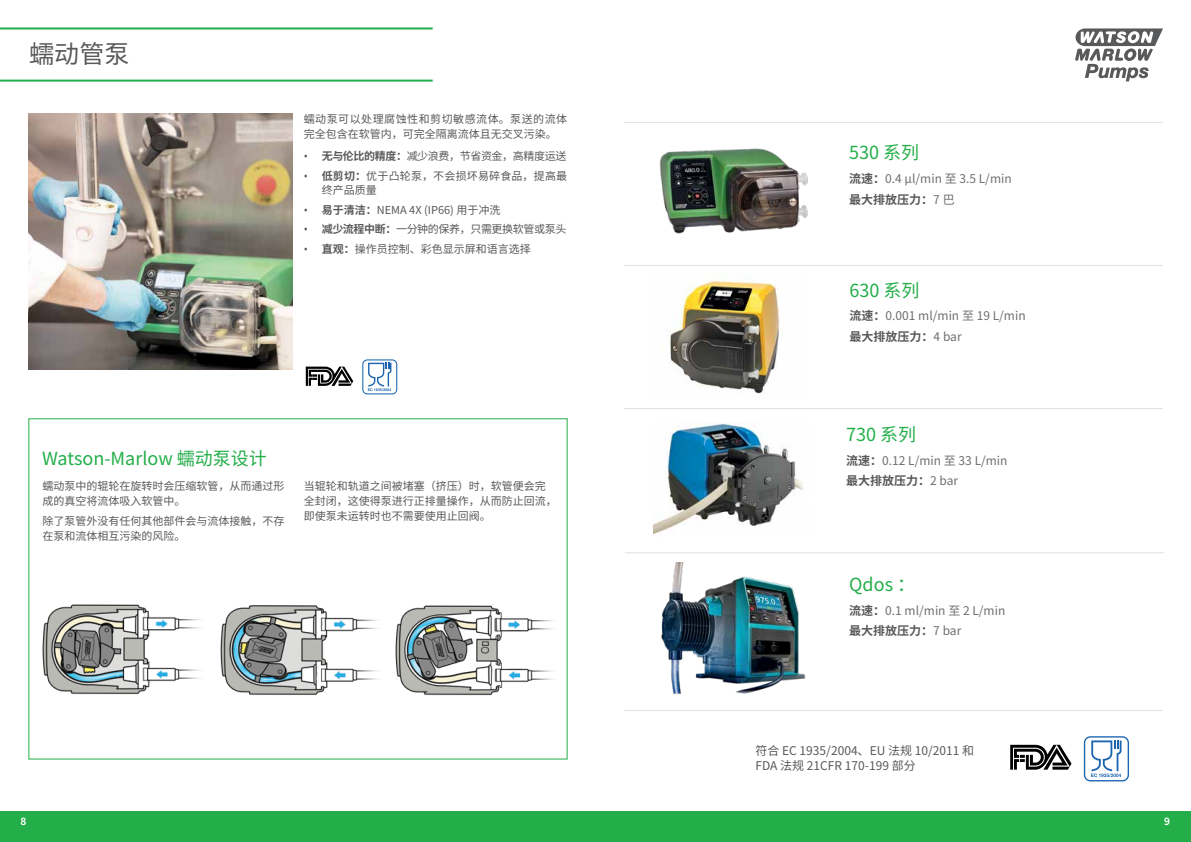
<style>
.page{position:relative;width:1191px;height:842px;background:#fff}
.page>*{position:absolute;margin:0;border:0;box-sizing:border-box;transform-origin:0 0}
.t1{font:25px "Noto Sans CJ Ksc";color:#58595b}
.t2{font:18px "Noto Sans CJ Ksc";color:#23ae49}
.t3{font:12px/20.7px "Noto Sans CJ Ksc";color:#6d6e71}
.t4{font:12px/15px "Noto Sans CJ Ksc";color:#58595b}
.t5{font:11px/15px "Noto Sans CJ Ksc";color:#58595b}
.t6{font:11px "Noto Sans CJ Ksc";letter-spacing:-.035em;color:#58595b}
.t7{font:11px/15px "Noto Sans CJ Ksc";letter-spacing:.045em;color:#58595b}
.t8{font:700 10px "Noto Sans CJ Ksc";color:#fff}
.s1{font-family:"Noto Sans"}
.s2{font-weight:700}
.s3{font-weight:700;color:#58595b}
</style>
<div class="page">
<div style="left:0;top:811px;width:1191px;height:31px;background:#23ae49"></div>
<img style="left:29px;top:113px;width:263px;height:256px">
<svg style="left:1075px;top:28px;width:88px;height:53px"></svg>
<img style="left:42px;top:604px;width:159px;height:91px">
<img style="left:220px;top:605px;width:159px;height:90px">
<img style="left:395px;top:605px;width:159px;height:91px">
<hr style="left:0;top:27px;width:433px;height:2px;background:#23ae49">
<hr style="left:0;top:80px;width:433px;height:2px;background:#23ae49">
<img style="left:661px;top:562px;width:145px;height:133px">
<img style="left:653px;top:422px;width:151px;height:113px">
<img style="left:668px;top:273px;width:112px;height:121px">
<img style="left:659px;top:148px;width:149px;height:86px">
<hr style="left:624px;top:122px;width:539px;height:1px;background:#e0e1e2">
<hr style="left:624px;top:265px;width:539px;height:1px;background:#e0e1e2">
<hr style="left:624px;top:408px;width:539px;height:1px;background:#e0e1e2">
<hr style="left:625px;top:552px;width:538px;height:1px;background:#e0e1e2">
<svg style="left:306px;top:367px;width:47px;height:19px"></svg>
<svg style="left:362px;top:359px;width:35px;height:35px"></svg>
<svg style="left:1010px;top:745px;width:61px;height:25px"></svg>
<svg style="left:1083px;top:736px;width:46px;height:45px"></svg>
<hr style="left:624px;top:710px;width:538px;height:1px;background:#e0e1e2">
<h1 class="t1" style="left:29px;top:40px;width:101px">蠕动管泵</h1>
<p class="t7" style="left:304px;top:112px;width:265px">蠕动泵可以处理腐蚀性和剪切敏感流体。泵送的流体完全包含在软管内，可完全隔离流体且无交叉污染。</p>
<p class="t6" style="left:304px;top:150px;width:264px"><span class="s1">•</span> <span class="s2">无与伦比的精度：</span>减少浪费，节省资金，高精度运送</p>
<p class="t5" style="left:322px;top:169px;width:247px;line-height:14px;text-indent:-18px"><span class="s1">•</span> <span class="s2">低剪切：</span>优于凸轮泵，不会损坏易碎食品，提高最终产品质量</p>
<p class="t5" style="left:304px;top:202px;width:198px"><span class="s1">•</span> <span class="s2">易于清洁：</span>NEMA 4X (IP66) 用于冲洗</p>
<p class="t6" style="left:304px;top:223px;width:264px"><span class="s1">•</span> <span class="s2">减少流程中断：</span>一分钟的保养，只需更换软管或泵头</p>
<p class="t5" style="left:304px;top:242px;width:228px"><span class="s1">•</span> <span class="s2">直观：</span>操作员控制、彩色显示屏和语言选择</p>
<h2 class="t2" style="left:42px;top:448px;width:226px">Watson-Marlow 蠕动泵设计</h2>
<p class="t5" style="left:43px;top:478px;width:244px">蠕动泵中的辊轮在旋转时会压缩软管，从而通过形成的真空将流体吸入软管中。</p>
<p class="t5" style="left:43px;top:514px;width:244px">除了泵管外没有任何其他部件会与流体接触，不存在泵和流体相互污染的风险。</p>
<p class="t5" style="left:304px;top:478px;width:254px">当辊轮和轨道之间被堵塞（挤压）时，软管便会完全封闭，这使得泵进行正排量操作，从而防止回流，即使泵未运转时也不需要使用止回阀。</p>
<h2 class="t2" style="left:849px;top:143px;width:72px">530 系列</h2>
<p class="t3" style="left:849px;top:168px;width:164px"><span class="s3">流速：</span>0.4 μl/min 至 3.5 L/min<span class="s3">最大排放压力：</span>7 巴</p>
<h2 class="t2" style="left:849px;top:280px;width:72px">630 系列</h2>
<p class="t3" style="left:849px;top:306px;width:177px"><span class="s3">流速：</span>0.001 ml/min 至 19 L/min<span class="s3">最大排放压力：</span>4 bar</p>
<h2 class="t2" style="left:846px;top:424px;width:72px">730 系列</h2>
<p class="t3" style="left:846px;top:450px;width:163px"><span class="s3">流速：</span>0.12 L/min 至 33 L/min<span class="s3">最大排放压力：</span>2 bar</p>
<h2 class="t2" style="left:849px;top:574px;width:67px">Qdos ：</h2>
<p class="t3" style="left:849px;top:600px;width:157px"><span class="s3">流速：</span>0.1 ml/min 至 2 L/min<span class="s3">最大排放压力：</span>7 bar</p>
<p class="t4" style="left:755px;top:743px;width:220px">符合 EC 1935/2004、EU 法规 10/2011 和<br>FDA 法规 21CFR 170-199 部分</p>
<p class="t8" style="left:20px;top:816px;width:7px">8</p>
<p class="t8" style="left:1164px;top:816px;width:7px">9</p>
</div>
